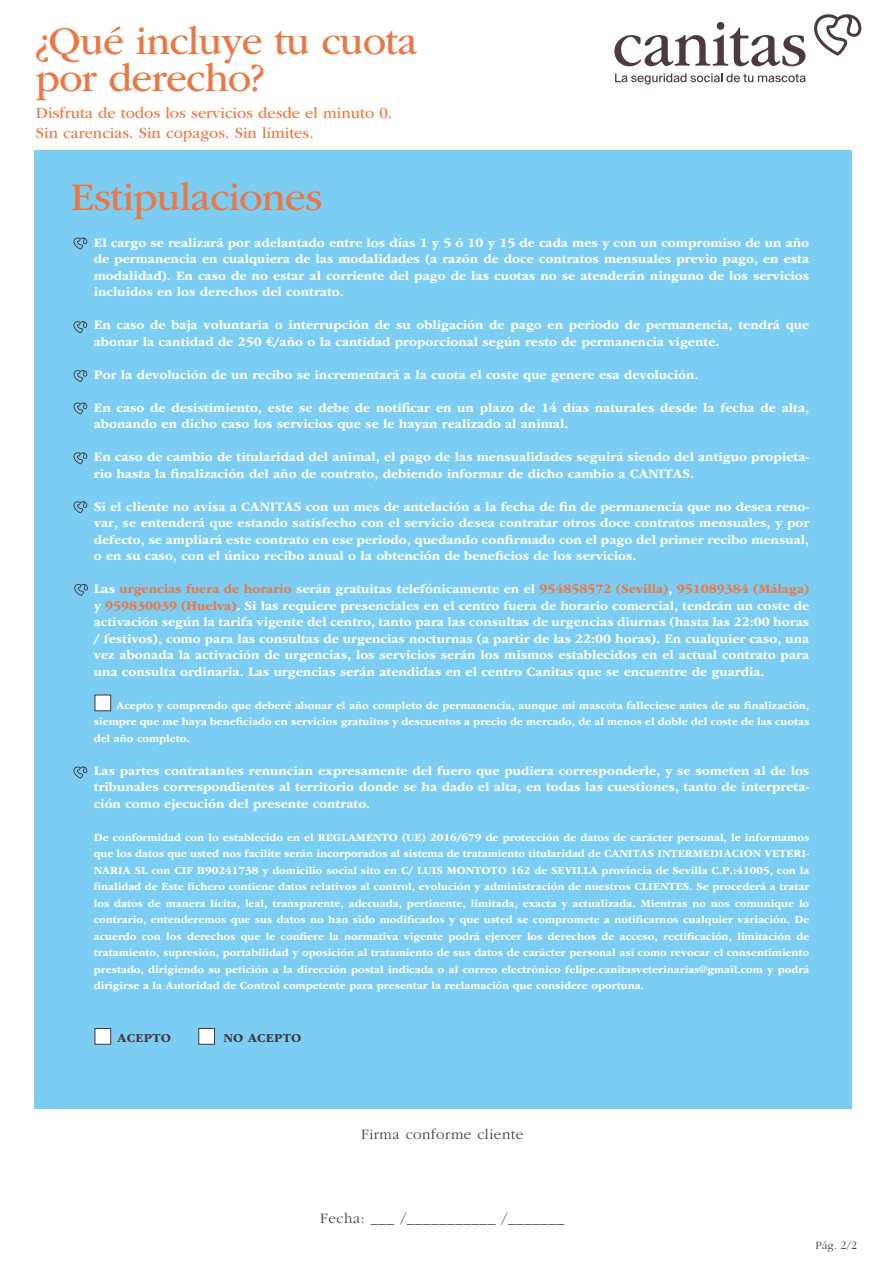
<style>
.page{position:relative;width:893px;height:1263px;background:#fff}
.page>*{position:absolute;margin:0;border:0;box-sizing:border-box;transform-origin:0 0}
.t1{font:41.1px/37.2px "ITC Garamond Std";letter-spacing:-.02em;color:#eb7844}
.t2{font:16.05px/19.8px "ITC Garamond Std";color:#eb7844}
.t3{font:300 15px "ITC Garamond Std";letter-spacing:.04em;color:#45363a}
.t4{font:700 13.5px/16.5px "ITC Garamond Std";color:#fff;text-align:justify}
.t5{font:700 12.75px "ITC Garamond Std";letter-spacing:.02em;color:#45363a}
.t6{font:300 11.7px "ITC Garamond Std";color:#45363a}
.t7{font:700 11.25px/16.5px "ITC Garamond Std";color:#fff;text-align:justify}
.s1{color:#eb7844}
</style>
<div class="page">
<div style="left:34px;top:150px;width:818px;height:959px;background:#7bcdf3"></div>
<svg style="left:73px;top:238px;width:14px;height:12px"></svg>
<svg style="left:73px;top:370px;width:14px;height:12px"></svg>
<svg style="left:73px;top:452px;width:14px;height:12px"></svg>
<svg style="left:73px;top:321px;width:14px;height:12px"></svg>
<svg style="left:73px;top:402px;width:14px;height:13px"></svg>
<svg style="left:73px;top:501px;width:14px;height:12px"></svg>
<svg style="left:74px;top:584px;width:14px;height:12px"></svg>
<svg style="left:73px;top:766px;width:14px;height:12px"></svg>
<div style="left:95px;top:1028px;width:16px;height:16px;background:#fff;border:1px solid #45363a"></div>
<div style="left:198px;top:1028px;width:17px;height:16px;background:#fff;border:1px solid #45363a"></div>
<svg style="left:814px;top:14px;width:47px;height:42px"></svg>
<svg style="left:614px;top:22px;width:191px;height:44px"></svg>
<svg style="left:615px;top:73px;width:190px;height:11px"></svg>
<div style="left:95px;top:695px;width:16px;height:16px;background:#fff;border:1px solid #45363a"></div>
<h1 class="t1" style="left:35px;top:23px;width:384px">¿Qué incluye tu cuota por derecho?</h1>
<p class="t2" style="left:36px;top:104px;width:358px">Disfruta de todos los servicios desde el minuto 0.<br>Sin carencias. Sin copagos. Sin límites.</p>
<h1 class="t1" style="left:71px;top:179px;width:253px">Estipulaciones</h1>
<p class="t4" style="left:94px;top:234px;width:717px">El cargo se realizará por adelantado entre los días 1 y 5 ó 10 y 15 de cada mes y con un compromiso de un año de permanencia en cualquiera de las modalidades (a razón de doce contratos mensuales previo pago, en esta modalidad). En caso de no estar al corriente del pago de las cuotas no se atenderán ninguno de los servicios incluidos en los derechos del contrato.</p>
<p class="t4" style="left:94px;top:317px;width:717px">En caso de baja voluntaria o interrupción de su obligación de pago en periodo de permanencia, tendrá que abonar la cantidad de 250 €/año o la cantidad proporcional según resto de permanencia vigente.</p>
<p class="t4" style="left:94px;top:366px;width:606px">Por la devolución de un recibo se incrementará a la cuota el coste que genere esa devolución.</p>
<p class="t4" style="left:94px;top:399px;width:717px">En caso de desistimiento, este se debe de notificar en un plazo de 14 días naturales desde la fecha de alta, abonando en dicho caso los servicios que se le hayan realizado al animal.</p>
<p class="t4" style="left:94px;top:449px;width:717px">En caso de cambio de titularidad del animal, el pago de las mensualidades seguirá siendo del antiguo propieta&shy;rio hasta la finalización del año de contrato, debiendo informar de dicho cambio a CANITAS.</p>
<p class="t4" style="left:94px;top:498px;width:717px">Si el cliente no avisa a CANITAS con un mes de antelación a la fecha de fin de permanencia que no desea reno&shy;var, se entenderá que estando satisfecho con el servicio desea contratar otros doce contratos mensuales, y por defecto, se ampliará este contrato en ese periodo, quedando confirmado con el pago del primer recibo mensual, o en su caso, con el único recibo anual o la obtención de beneficios de los servicios.</p>
<p class="t4" style="left:94px;top:581px;width:717px">Las <span class="s1">urgencias fuera de horario</span> serán gratuitas telefónicamente en el <span class="s1">954858572 (Sevilla)</span>, <span class="s1">951089384 (Málaga) </span>y <span class="s1">959830039 (Huelva)</span>. Si las requiere presenciales en el centro fuera de horario comercial, tendrán un coste de activación según la tarifa vigente del centro, tanto para las consultas de urgencias diurnas (hasta las 22:00 horas / festivos), como para las consultas de urgencias nocturnas (a partir de las 22:00 horas). En cualquier caso, una vez abonada la activación de urgencias, los servicios serán los mismos establecidos en el actual contrato para una consulta ordinaria. Las urgencias serán atendidas en el centro Canitas que se encuentre de guardia.</p>
<p class="t7" style="left:94px;top:697px;width:717px;text-indent:23px">Acepto y comprendo que deberé abonar el año completo de permanencia, aunque mi mascota falleciese antes de su finalización, siempre que me haya beneficiado en servicios gratuitos y descuentos a precio de mercado, de al menos el doble del coste de las cuotas del año completo.</p>
<p class="t4" style="left:94px;top:762px;width:717px">Las partes contratantes renuncian expresamente del fuero que pudiera corresponderle, y se someten al de los tribunales correspondientes al territorio donde se ha dado el alta, en todas las cuestiones, tanto de interpreta&shy;ción como ejecución del presente contrato.</p>
<p class="t7" style="left:94px;top:829px;width:717px">De conformidad con lo establecido en el REGLAMENTO (UE) 2016/679 de protección de datos de carácter personal, le informamos que los datos que usted nos facilite serán incorporados al sistema de tratamiento titularidad de CANITAS INTERMEDIACION VETERI-NARIA SL con CIF B90241738 y domicilio social sito en C/ LUIS MONTOTO 162 de SEVILLA provincia de Sevilla C.P.:41005, con la finalidad de Este fichero contiene datos relativos al control, evolución y administración de nuestros CLIENTES. Se procederá a tratar los datos de manera lícita, leal, transparente, adecuada, pertinente, limitada, exacta y actualizada. Mientras no nos comunique lo contrario, entenderemos que sus datos no han sido modificados y que usted se compromete a notificarnos cualquier variación. De acuerdo con los derechos que le confiere la normativa vigente podrá ejercer los derechos de acceso, rectificación, limitación de tratamiento, supresión, portabilidad y oposición al tratamiento de sus datos de carácter personal así como revocar el consentimiento prestado, dirigiendo su petición a la dirección postal indicada o al correo electrónico felipe.canitasveterinarias@gmail.com y podrá dirigirse a la Autoridad de Control competente para presentar la reclamación que considere oportuna.</p>
<p class="t5" style="left:118px;top:1030px;width:55px">ACEPTO</p>
<p class="t5" style="left:223px;top:1030px;width:80px">NO ACEPTO</p>
<p class="t3" style="left:361px;top:1126px;width:164px">Firma conforme cliente</p>
<p class="t3" style="left:320px;top:1210px;width:246px">Fecha: ___ /___________ /_______</p>
<p class="t6" style="left:815px;top:1239px;width:43px">Pág. 2/2</p>
</div>
